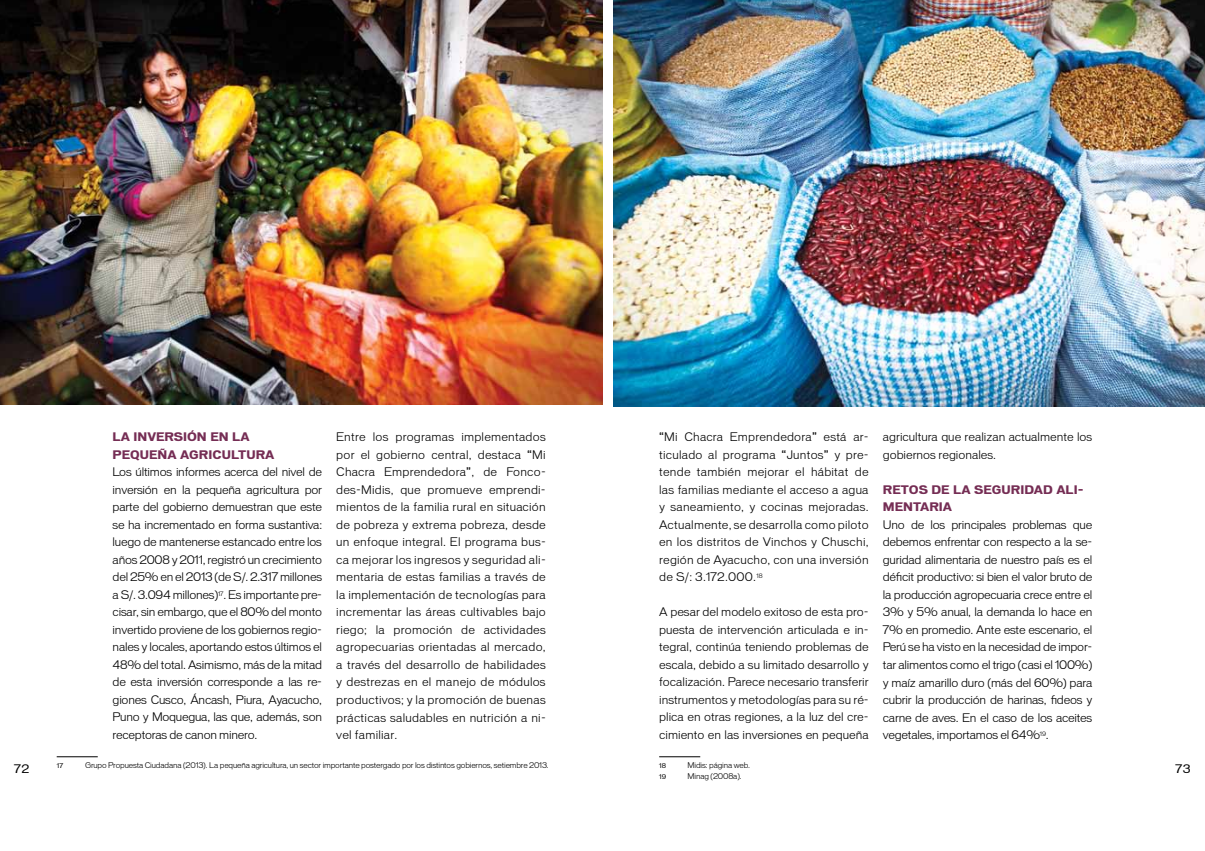
<style>
.page{position:relative;width:1205px;height:851px;background:#fff}
.page>*{position:absolute;margin:0;border:0;box-sizing:border-box;transform-origin:0 0}
.t1{font:100 11.25px/17.5px "Vonnes";color:#000;text-align:justify}
.t2{font:700 11.25px/17.5px "Vonnes";color:#752d54}
.t3{font:11.25px "Vonnes";color:#000}
.t4{font:100 7.5px "Vonnes";letter-spacing:-.02em;color:#000}
.t5{font:6.25px "Vonnes";color:#000}
</style>
<div class="page">
<img style="left:613px;top:0;width:592px;height:406px">
<hr style="left:659px;top:756px;width:41px;height:1px;background:#000">
<img style="left:0;top:0;width:602px;height:405px">
<hr style="left:57px;top:756px;width:41px;height:1px;background:#000">
<p class="t2" style="left:113px;top:428px;width:163px">LA INVERSIÓN EN LA<br>PEQUEÑA AGRICULTURA</p>
<p class="t1" style="left:113px;top:463px;width:211px">Los últimos informes acerca del nivel de inversión en la pequeña agricultura por parte del gobierno demuestran que este se ha incrementado en forma sustantiva: luego de mantenerse estancado entre los años 2008 y 2011, registró un crecimiento del 25% en el 2013 (de S/. 2.317 millones a S/. 3.094 millones)<sup>17</sup>. Es importante pre&shy;cisar, sin embargo, que el 80% del monto invertido proviene de los gobiernos regio&shy;nales y locales, aportando estos últimos el 48% del total. Asimismo, más de la mitad de esta inversión corresponde a las re&shy;giones Cusco, Áncash, Piura, Ayacucho, Puno y Moquegua, las que, además, son receptoras de canon minero.</p>
<p class="t1" style="left:336px;top:428px;width:211px">Entre los programas implementados por el gobierno central, destaca “Mi Chacra Emprendedora”, de Fonco&shy;des-Midis, que promueve emprendi&shy;mientos de la familia rural en situación de pobreza y extrema pobreza, desde un enfoque integral. El programa bus&shy;ca mejorar los ingresos y seguridad ali&shy;mentaria de estas familias a través de la implementación de tecnologías para incrementar las áreas cultivables bajo riego; la promoción de actividades agropecuarias orientadas al mercado, a través del desarrollo de habilidades y destrezas en el manejo de módulos productivos; y la promoción de buenas prácticas saludables en nutrición a ni&shy;vel familiar.</p>
<p class="t1" style="left:659px;top:428px;width:211px">“Mi Chacra Emprendedora” está ar&shy;ticulado al programa “Juntos” y pre&shy;tende también mejorar el hábitat de las familias mediante el acceso a agua y saneamiento, y cocinas mejoradas.<br>Actualmente, se desarrolla como piloto en los distritos de Vinchos y Chuschi, región de Ayacucho, con una inversión de S/: 3.172.000.<sup>18</sup></p>
<p class="t1" style="left:659px;top:603px;width:211px">A pesar del modelo exitoso de esta pro&shy;puesta de intervención articulada e in&shy;tegral, continúa teniendo problemas de escala, debido a su limitado desarrollo y focalización. Parece necesario transferir instrumentos y metodologías para su ré&shy;plica en otras regiones, a la luz del cre&shy;cimiento en las inversiones en pequeña</p>
<p class="t1" style="left:883px;top:428px;width:211px">agricultura que realizan actualmente los gobiernos regionales.</p>
<p class="t2" style="left:883px;top:480px;width:202px">RETOS DE LA SEGURIDAD ALI -<br>MENTARIA</p>
<p class="t1" style="left:883px;top:515px;width:211px">Uno de los principales problemas que debemos enfrentar con respecto a la se&shy;guridad alimentaria de nuestro país es el déficit productivo: si bien el valor bruto de la producción agropecuaria crece entre el 3% y 5% anual, la demanda lo hace en 7% en promedio. Ante este escenario, el Perú se ha visto en la necesidad de impor&shy;tar alimentos como el trigo (casi el 100%) y maíz amarillo duro (más del 60%) para cubrir la producción de harinas, fideos y carne de aves. En el caso de los aceites vegetales, importamos el 64%<sup>19</sup>.</p>
<p class="t5" style="left:57px;top:761px;width:8px">17</p>
<p class="t4" style="left:85px;top:760px;width:465px">Grupo Propuesta Ciudadana (2013). La pequeña agricultura, un sector importante postergado por los distintos gobiernos, setiembre 2013.</p>
<p class="t5" style="left:659px;top:761px;width:8px">18</p>
<p class="t4" style="left:687px;top:760px;width:64px">Midis: página web.</p>
<p class="t5" style="left:659px;top:773px;width:9px">19</p>
<p class="t4" style="left:687px;top:771px;width:56px">Minag (2008a).</p>
<p class="t3" style="left:14px;top:762px;width:16px">72</p>
<p class="t3" style="left:1175px;top:762px;width:16px">73</p>
</div>
